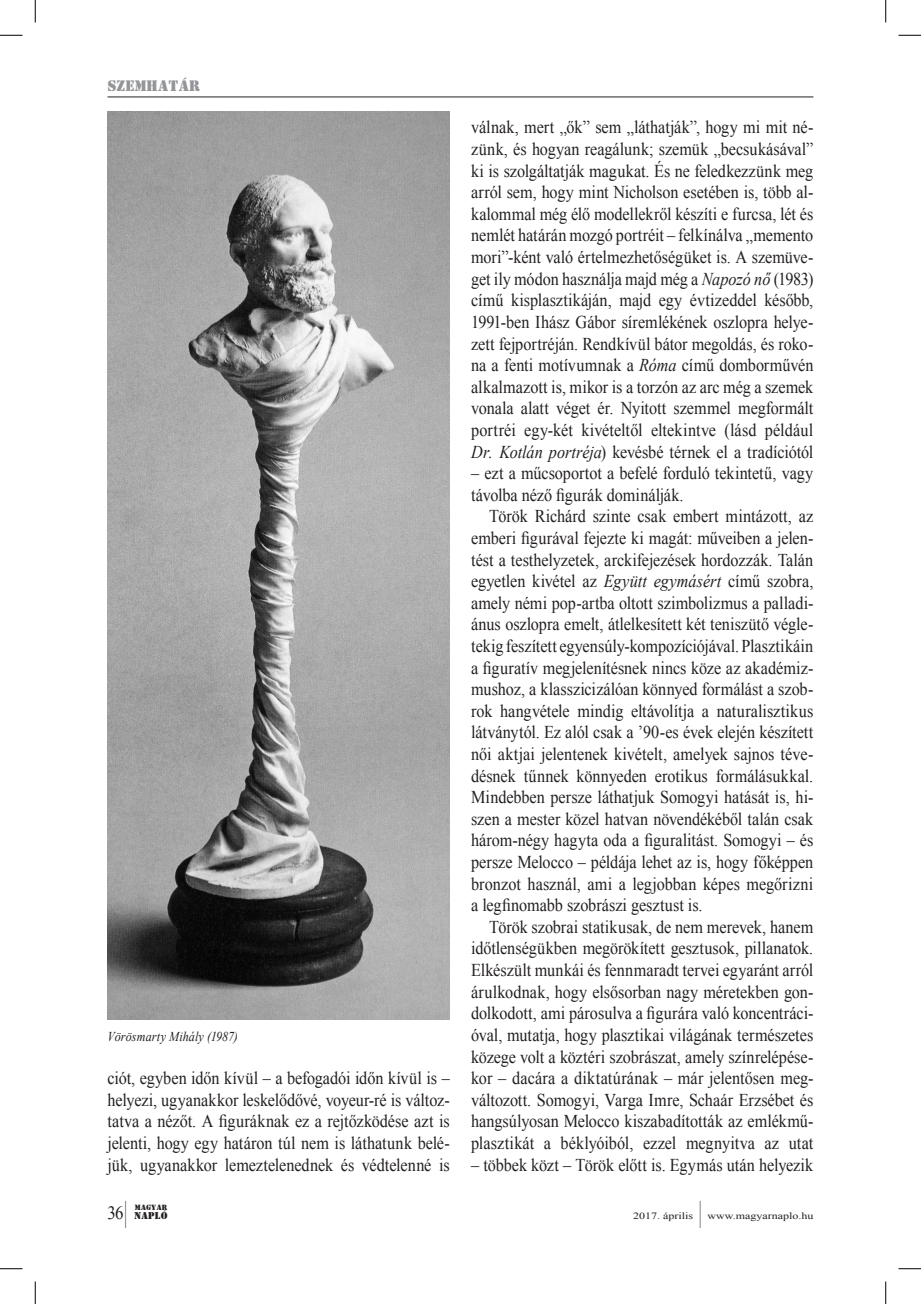
<style>
.page{position:relative;width:921px;height:1304px;background:#fff}
.page>*{position:absolute;margin:0;border:0;box-sizing:border-box;transform-origin:0 0}
.t1{font:30px "Times New Roman";color:#231f20;scale:.4 1}
.t2{font:18.75px "Times New Roman";color:#231f20;scale:.9 1}
.t3{font:18px/21.6px "Times New Roman";letter-spacing:-.005em;color:#231f20;text-align:justify;scale:.9 1}
.t4{font:15px "Hu Stencil BT Regular";color:#939598}
.t5{font:italic 13.5px "Times New Roman";letter-spacing:.005em;color:#231f20;scale:.9 1}
.t6{font:9.75px "Hu Stencil BT Regular";color:#231f20}
.t7{font:9.6px "Times New Roman";color:#231f20;scale:1.25 1}
.t8{font:7.5px "Hu Stencil BT Regular";color:#231f20}
.s1{font-size:30px}
.s2{font-style:italic}
</style>
<div class="page">
<hr style="left:108px;top:97px;width:705px;height:1px;background:#231f20">
<img style="left:108px;top:112px;width:342px;height:907px">
<svg style="left:0;top:35px;width:22px;height:1px"></svg>
<svg style="left:898px;top:35px;width:23px;height:1px"></svg>
<svg style="left:0;top:1268px;width:22px;height:1px"></svg>
<svg style="left:898px;top:1268px;width:23px;height:1px"></svg>
<svg style="left:35px;top:0;width:1px;height:22px"></svg>
<svg style="left:35px;top:1281px;width:1px;height:23px"></svg>
<svg style="left:885px;top:0;width:1px;height:22px"></svg>
<svg style="left:885px;top:1281px;width:1px;height:23px"></svg>
<p class="t4" style="left:108px;top:76px;width:94px">SZEMHATÁR</p>
<p class="t5" style="left:108px;top:1027px;width:146px">Vörösmarty Mihály (1987)</p>
<p class="t3" style="left:108px;top:1067px;width:382px">ciót, egyben időn kívül – a befogadói időn kívül is – helyezi, ugyanakkor leskelődővé, voyeur-ré is változ&shy;tatva a nézőt. A figuráknak ez a rejtőzködése azt is jelenti, hogy egy határon túl nem is láthatunk belé&shy;jük, ugyanakkor lemeztelenednek és védtelenné is</p>
<p class="t2" style="left:108px;top:1200px;width:23px">36<span class="s1">|</span></p>
<p class="t8" style="left:135px;top:1203px;width:34px">MAGYAR</p>
<p class="t6" style="left:135px;top:1210px;width:35px">NAPLÓ</p>
<p class="t3" style="left:471px;top:116px;width:382px">válnak, mert „ők” sem „láthatják”, hogy mi mit né&shy;zünk, és hogyan reagálunk; szemük „becsukásával” ki is szolgáltatják magukat. És ne feledkezzünk meg arról sem, hogy mint Nicholson esetében is, több al&shy;kalommal még élő modellekről készíti e furcsa, lét és nemlét határán mozgó portréit – felkínálva „memento mori”-ként való értelmezhetőségüket is. A szemüve&shy;get ily módon használja majd még a <span class="s2">Napozó nő</span> (1983) című kisplasztikáján, majd egy évtizeddel később, 1991-ben Ihász Gábor síremlékének oszlopra helye&shy;zett fejportréján. Rendkívül bátor megoldás, és roko&shy;na a fenti motívumnak a <span class="s2">Róma</span> című domborművén alkalmazott is, mikor is a torzón az arc még a szemek vonala alatt véget ér. Nyitott szemmel megformált portréi egy-két kivételtől eltekintve (lásd például <span class="s2">Dr. Kotlán portréja</span>) kevésbé térnek el a tradíciótól</p>
<p class="t3" style="left:471px;top:462px;width:382px">– ezt a műcsoportot a befelé forduló tekintetű, vagy távolba néző figurák dominálják.</p>
<p class="t3" style="left:471px;top:505px;width:382px;text-indent:18px">Török Richárd szinte csak embert mintázott, az emberi figurával fejezte ki magát: műveiben a jelen&shy;tést a testhelyzetek, arckifejezések hordozzák. Talán egyetlen kivétel az <span class="s2">Együtt egymásért</span> című szobra, amely némi pop-artba oltott szimbolizmus a palladi&shy;ánus oszlopra emelt, átlelkesített két teniszütő végle&shy;tekig feszített egyensúly-kompozíciójával. Plasztikáin a figuratív megjelenítésnek nincs köze az akadémiz&shy;mushoz, a klasszicizálóan könnyed formálást a szob&shy;rok hangvétele mindig eltávolítja a naturalisztikus látványtól. Ez alól csak a ’90-es évek elején készített női aktjai jelentenek kivételt, amelyek sajnos téve&shy;désnek tűnnek könnyeden erotikus formálásukkal.<br>Mindebben persze láthatjuk Somogyi hatását is, hi&shy;szen a mester közel hatvan növendékéből talán csak három-négy hagyta oda a figuralitást. Somogyi – és persze Melocco – példája lehet az is, hogy főképpen bronzot használ, ami a legjobban képes megőrizni a legfinomabb szobrászi gesztust is.</p>
<p class="t3" style="left:471px;top:915px;width:382px;text-indent:18px">Török szobrai statikusak, de nem merevek, hanem időtlenségükben megörökített gesztusok, pillanatok.<br>Elkészült munkái és fennmaradt tervei egyaránt arról árulkodnak, hogy elsősorban nagy méretekben gon&shy;dolkodott, ami párosulva a figurára való koncentráci&shy;óval, mutatja, hogy plasztikai világának természetes közege volt a köztéri szobrászat, amely színrelépése&shy;kor – dacára a diktatúrának – már jelentősen meg&shy;változott. Somogyi, Varga Imre, Schaár Erzsébet és hangsúlyosan Melocco kiszabadították az emlékmű&shy;plasztikát a béklyóiból, ezzel megnyitva az utat</p>
<p class="t3" style="left:471px;top:1153px;width:382px">– többek közt – Török előtt is. Egymás után helyezik</p>
<p class="t7" style="left:633px;top:1209px;width:49px">2017. április</p>
<h1 class="t1" style="left:699px;top:1192px;width:8px">|</h1>
<p class="t7" style="left:708px;top:1209px;width:86px">www.magyarnaplo.hu</p>
</div>
